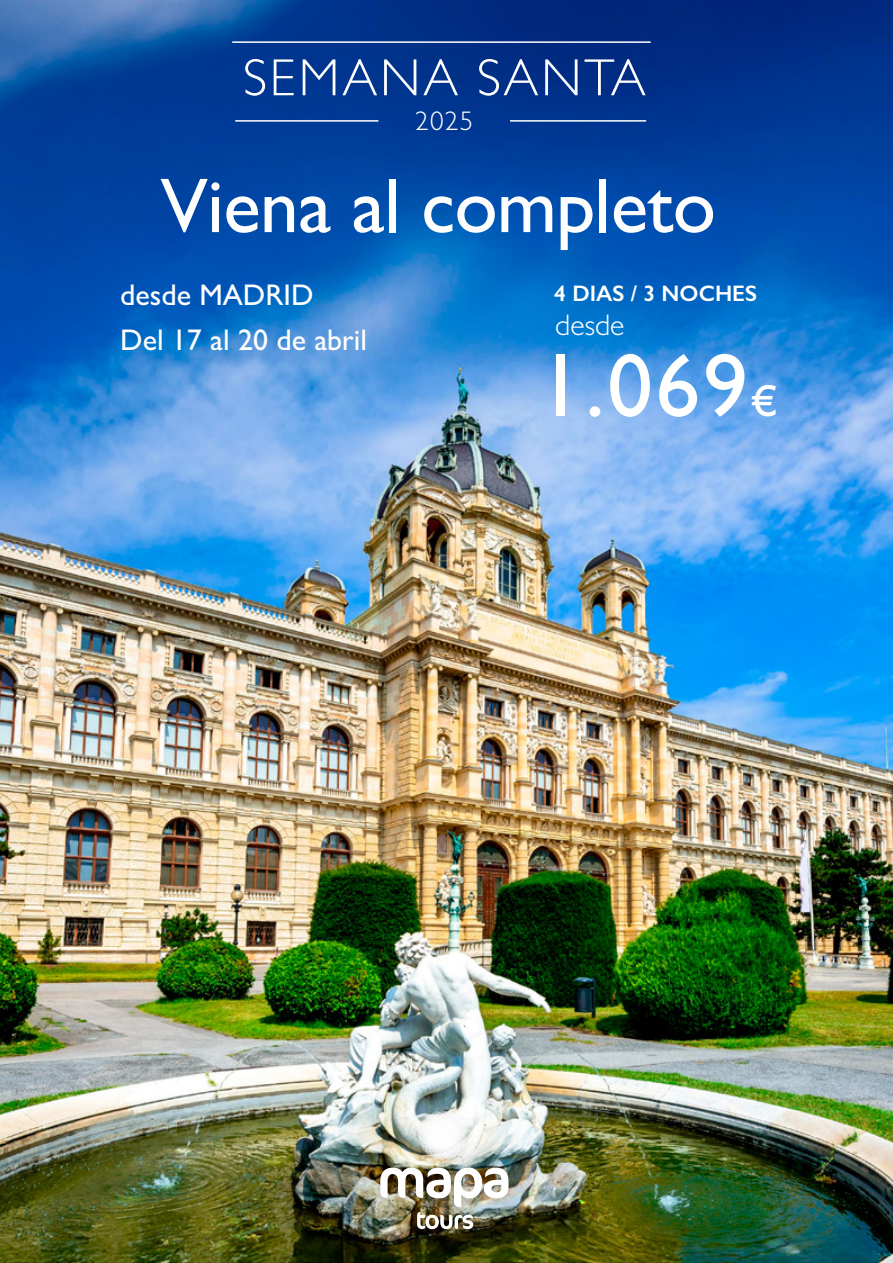
<style>
.page{position:relative;width:893px;height:1263px;background:#fff}
.page>*{position:absolute;margin:0;border:0;box-sizing:border-box;transform-origin:0 0}
.t1{font:500 90px "Gill Sans";color:#fff}
.t2{font:500 78px "Gill Sans";letter-spacing:-.01em;color:#fff}
.t3{font:300 52.5px "Gill Sans";letter-spacing:.05em;color:#fff}
.t4{font:500 30px/44.5px "Gill Sans";color:#fff}
.t5{font:300 30px "Gill Sans";color:#fff}
.t6{font:300 27px "Gill Sans";color:#fff}
.t7{font:600 22.5px "Gill Sans";color:#fff}
.s1{font-size:45px}
</style>
<div class="page">
<img style="left:0;top:0;width:893px;height:1263px">
<div style="left:378px;top:1110px;width:133px;height:125px;background:#010100;opacity:.12"></div>
<svg style="left:419px;top:1111px;width:47px;height:48px"></svg>
<img style="left:380px;top:1167px;width:128px;height:62px">
<hr style="left:235px;top:120px;width:143px;height:2px;background:#fff">
<hr style="left:510px;top:120px;width:136px;height:2px;background:#fff">
<hr style="left:232px;top:41px;width:419px;height:2px;background:#fff">
<h3 class="t3" style="left:243px;top:46px;width:405px">SEMANA SANTA</h3>
<p class="t6" style="left:415px;top:104px;width:60px">2025</p>
<h2 class="t2" style="left:161px;top:159px;width:557px">Viena al completo</h2>
<p class="t4" style="left:120px;top:272px;width:248px">desde MADRID<br>Del 17 al 20 de abril</p>
<h1 class="t1" style="left:537px;top:332px;width:242px">1.069<span class="s1">€</span></h1>
<p class="t7" style="left:554px;top:280px;width:204px">4 DIAS / 3 NOCHES</p>
<p class="t5" style="left:555px;top:307px;width:71px">desde</p>
</div>
